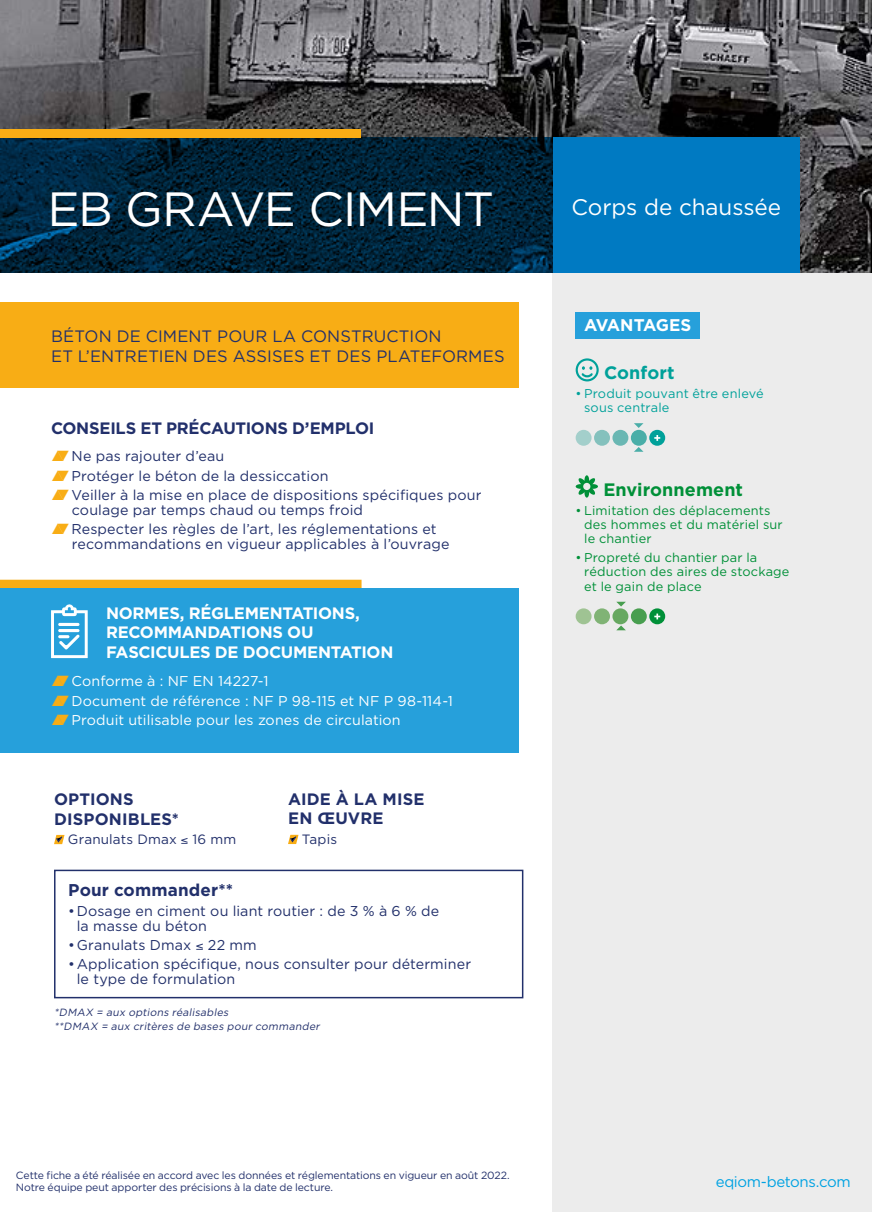
<style>
.page{position:relative;width:872px;height:1212px;background:#fff}
.page>*{position:absolute;margin:0;border:0;box-sizing:border-box;transform-origin:0 0}
.G{font:48px "Gotham";letter-spacing:-.03em;color:#fff}
.F{font:22.5px "Gotham";letter-spacing:-.005em;color:#fff}
.P-Titre{font:700 18px "Gotham";letter-spacing:.005em;color:#009038}
.J-Titre{font:700 18px "Gotham";letter-spacing:.005em;color:#00a19a}
.V-Titre{font:700 17.1px "Gotham";letter-spacing:.01em;color:#22306b}
.I-Titre{font:700 16.95px "Gotham";letter-spacing:-.025em;color:#fff}
.t1{font:16.5px/19.5px "Gotham";letter-spacing:.01em;color:#22306b}
.T-Titre{font:700 16.5px/19.6px "Gotham";color:#22306b}
.NormesD{font:700 16.5px/19.5px "Gotham";letter-spacing:-.02em;color:#fff}
.t2{font:15px "Gotham";letter-spacing:-.025em;color:#00a2e2}
.t3{font:14.25px/15px "Gotham";letter-spacing:.01em;color:#22306b}
.t4{font:14.25px "Gotham";letter-spacing:.01em;color:#fff}
.t5{font:13.5px "Gotham";letter-spacing:.015em;color:#22306b}
.t6{font:12.75px/14.2px "Gotham";letter-spacing:.015em;color:#009038}
.t7{font:12.75px/14.2px "Gotham";letter-spacing:.01em;color:#00a19a}
.t8{font:10.5px/12px "Gotham";letter-spacing:-.01em;color:#22306b}
.ASTE{font:italic 10.5px/13.5px "Gotham";color:#22306b}
.s1{color:#f8ad15}
</style>
<div class="page">
<div style="left:553px;top:272px;width:319px;height:940px;background:#ececec"></div>
<img style="left:0;top:0;width:872px;height:272px">
<svg style="left:0;top:137px;width:553px;height:135px;background:#012438"></svg>
<div style="left:0;top:129px;width:360px;height:8px;background:#f8ad15"></div>
<div style="left:575px;top:312px;width:125px;height:27px;background:#26a0db"></div>
<div style="left:575px;top:358px;width:23px;height:23px;border:2px solid #00a19a;border-radius:50%"></div>
<svg style="left:580px;top:366px;width:14px;height:12px"></svg>
<svg style="left:634px;top:447px;width:9px;height:5px"></svg>
<svg style="left:634px;top:423px;width:9px;height:5px"></svg>
<div style="left:575px;top:430px;width:16px;height:16px;background:#a3cfcb;border-radius:50%"></div>
<div style="left:594px;top:430px;width:16px;height:16px;background:#84c1bd;border-radius:50%"></div>
<div style="left:612px;top:430px;width:16px;height:16px;background:#6ab7b3;border-radius:50%"></div>
<div style="left:631px;top:430px;width:16px;height:16px;background:#4aaea8;border-radius:50%"></div>
<div style="left:649px;top:430px;width:16px;height:16px;background:#00a19a;border-radius:50%"></div>
<svg style="left:654px;top:435px;width:6px;height:6px"></svg>
<svg style="left:575px;top:475px;width:23px;height:23px"></svg>
<svg style="left:616px;top:625px;width:10px;height:5px"></svg>
<svg style="left:616px;top:602px;width:10px;height:4px"></svg>
<div style="left:575px;top:608px;width:16px;height:16px;background:#9fc393;border-radius:50%"></div>
<div style="left:594px;top:608px;width:16px;height:16px;background:#80b375;border-radius:50%"></div>
<div style="left:612px;top:608px;width:16px;height:16px;background:#67a861;border-radius:50%"></div>
<div style="left:631px;top:608px;width:16px;height:16px;background:#489e4f;border-radius:50%"></div>
<div style="left:649px;top:608px;width:16px;height:16px;background:#009038;border-radius:50%"></div>
<svg style="left:654px;top:613px;width:6px;height:6px"></svg>
<div style="left:0;top:302px;width:519px;height:85px;background:#f8ad15"></div>
<div style="left:0;top:588px;width:519px;height:83px;background:#26a0db"></div>
<div style="left:0;top:580px;width:361px;height:8px;background:#f8ad15"></div>
<div style="left:0;top:667px;width:519px;height:67px;background:#26a0db"></div>
<div style="left:0;top:686px;width:519px;height:67px;background:#26a0db"></div>
<svg style="left:51px;top:604px;width:37px;height:54px"></svg>
<hr style="left:58px;top:623px;width:21px;height:3px;background:#fff;border-radius:2px">
<svg style="left:54px;top:835px;width:10px;height:9px"></svg>
<svg style="left:288px;top:835px;width:10px;height:9px"></svg>
<div style="left:54px;top:870px;width:469px;height:128px;border:2px solid #22306b"></div>
<div style="left:553px;top:137px;width:246px;height:135px;background:#007ac2"></div>
<p class="G" style="left:48px;top:183px;width:448px">EB GRAVE CIMENT</p>
<p class="F" style="left:571px;top:194px;width:211px">Corps de chaussée</p>
<p class="t1" style="left:51px;top:326px;width:455px">BÉTON DE CIMENT POUR LA CONSTRUCTION<br>ET L’ENTRETIEN DES ASSISES ET DES PLATEFORMES</p>
<p class="T-Titre" style="left:51px;top:417px;width:325px">CONSEILS ET PRÉCAUTIONS D’EMPLOI</p>
<p class="t3" style="left:57px;top:448px;width:169px"><span class="s1">❑</span>Ne pas rajouter d’eau</p>
<p class="t3" style="left:57px;top:468px;width:273px"><span class="s1">❑</span>Protéger le béton de la dessiccation</p>
<p class="t3" style="left:72px;top:487px;width:411px;text-indent:-15px"><span class="s1">❑</span>Veiller à la mise en place de dispositions spécifiques pour coulage par temps chaud ou temps froid</p>
<p class="t3" style="left:72px;top:521px;width:379px;text-indent:-15px"><span class="s1">❑</span>Respecter les règles de l’art, les réglementations et recommandations en vigueur applicables à l’ouvrage</p>
<p class="NormesD" style="left:106px;top:602px;width:289px">NORMES, RÉGLEMENTATIONS,<br>RECOMMANDATIONS OU<br>FASCICULES DE DOCUMENTATION</p>
<p class="t4" style="left:57px;top:673px;width:213px"><span class="s1">❑</span>Conforme à : NF EN 14227-1</p>
<p class="t4" style="left:57px;top:693px;width:398px"><span class="s1">❑</span>Document de référence : NF P 98-115 et NF P 98-114-1</p>
<p class="t4" style="left:57px;top:712px;width:345px"><span class="s1">❑</span>Produit utilisable pour les zones de circulation</p>
<p class="T-Titre" style="left:54px;top:789px;width:126px">OPTIONS<br>DISPONIBLES*</p>
<p class="t5" style="left:68px;top:832px;width:170px">Granulats Dmax ≤ 16 mm</p>
<p class="T-Titre" style="left:288px;top:789px;width:138px">AIDE À LA MISE<br>EN ŒUVRE</p>
<p class="t5" style="left:302px;top:832px;width:37px">Tapis</p>
<p class="V-Titre" style="left:68px;top:880px;width:166px">Pour commander**</p>
<p class="t3" style="left:77px;top:903px;width:364px;text-indent:-9px">•Dosage en ciment ou liant routier : de 3 % à 6 % de la masse du béton</p>
<p class="t3" style="left:68px;top:937px;width:190px">•Granulats Dmax ≤ 22 mm</p>
<p class="t3" style="left:77px;top:956px;width:396px;text-indent:-9px">•Application spécifique, nous consulter pour déterminer le type de formulation</p>
<p class="ASTE" style="left:54px;top:1005px;width:269px">*DMAX = aux options réalisables<br>**DMAX = aux critères de bases pour commander</p>
<p class="t8" style="left:16px;top:1169px;width:495px">Cette fiche a été réalisée en accord avec les données et réglementations en vigueur en août 2022.<br>Notre équipe peut apporter des précisions à la date de lecture.</p>
<p class="I-Titre" style="left:584px;top:316px;width:109px">AVANTAGES</p>
<p class="J-Titre" style="left:604px;top:362px;width:72px">Confort</p>
<p class="t7" style="left:584px;top:386px;width:181px;text-indent:-9px">• Produit pouvant être enlevé sous centrale</p>
<p class="P-Titre" style="left:603px;top:480px;width:141px">Environnement</p>
<p class="t6" style="left:584px;top:503px;width:200px;text-indent:-9px">• Limitation des déplacements des hommes et du matériel sur le chantier</p>
<p class="t6" style="left:584px;top:550px;width:207px;text-indent:-9px">• Propreté du chantier par la réduction des aires de stockage et le gain de place</p>
<p class="t2" style="left:715px;top:1173px;width:136px">eqiom-betons.com</p>
</div>
